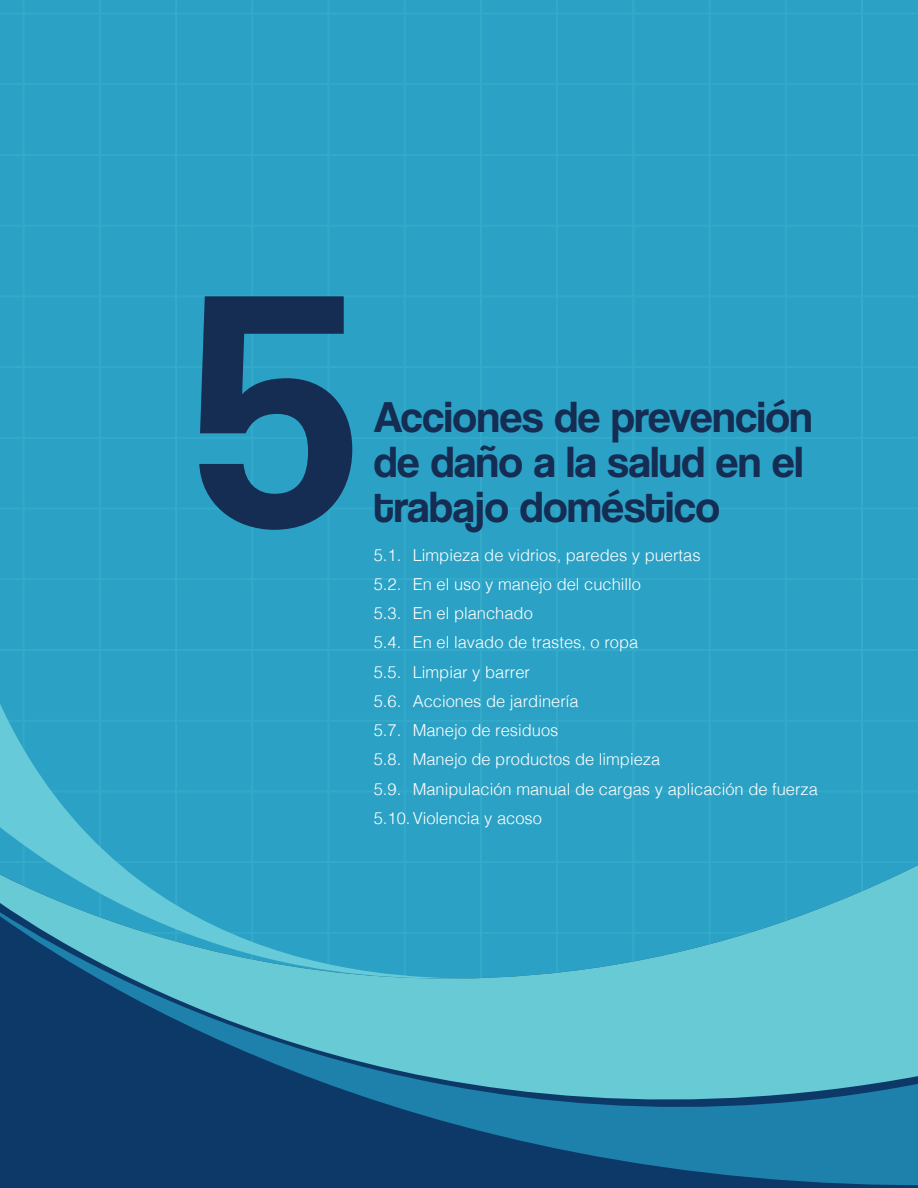
<style>
.page{position:relative;width:918px;height:1188px;background:#fff}
.page>*{position:absolute;margin:0;border:0;box-sizing:border-box;transform-origin:0 0}
.t1{font:339.75px "Coolvetica Rg";color:#152c53}
.t2{font:45px/45px "Coolvetica Rg";color:#152c53}
.t3{font:300 16.5px/29.2px "Helvetica";color:#fff}
</style>
<div class="page">
<div style="left:0;top:0;width:918px;height:851px;background:#2ba2c5"></div>
<svg style="left:469px;top:851px;width:449px;height:46px;background:#2ea4c6"></svg>
<svg style="left:0;top:897px;width:918px;height:291px;background:#3486a5"></svg>
<svg style="left:0;top:645px;width:469px;height:340px;background:#33a5c5"></svg>
<h1 class="t1" style="left:191px;top:209px;width:168px">5</h1>
<h2 class="t2" style="left:374px;top:394px;width:440px">Acciones de prevención de daño a la salud en el trabajo doméstico</h2>
<p class="t3" style="left:374px;top:539px;width:446px">5.1. Limpieza de vidrios, paredes y puertas<br>5.2. En el uso y manejo del cuchillo<br>5.3. En el planchado<br>5.4. En el lavado de trastes, o ropa<br>5.5. Limpiar y barrer<br>5.6. Acciones de jardinería<br>5.7. Manejo de residuos<br>5.8. Manejo de productos de limpieza<br>5.9. Manipulación manual de cargas y aplicación de fuerza<br>5.10.Violencia y acoso</p>
</div>
